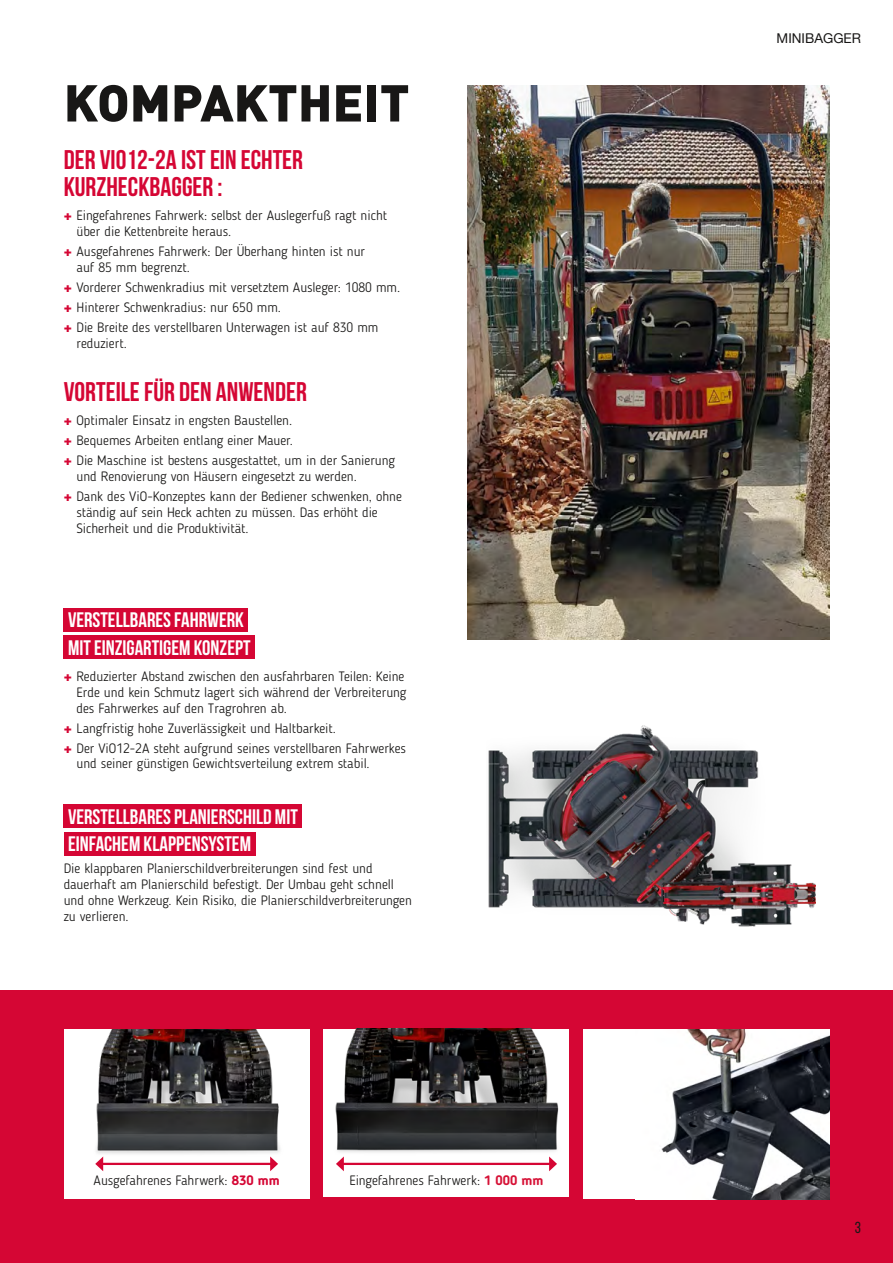
<style>
.page{position:relative;width:893px;height:1263px;background:#fff}
.page>*{position:absolute;margin:0;border:0;box-sizing:border-box;transform-origin:0 0}
.t1{font:900 51px "DIN Pro";color:#181716}
.t2{font:700 27px/27px "Bebas Neue";color:#d50634}
.t3{font:700 21px/27.5px "Bebas Neue";color:#fff}
.t4{font:15.9px "Bebas Neue";color:#181716}
.t5{font:300 13.5px/15.8px "Blogger Sans";color:#181716}
.t6{font:13.5px "Helvetica Neue LT Com";color:#181716}
.s1{font-family:"Helvetica Neue LT Com";font-weight:900;color:#d50634}
.s2{font-weight:700;color:#d50634}
.s3{font-weight:700;color:#d61136}
</style>
<div class="page">
<div style="left:64px;top:608px;width:184px;height:23px;background:#d50634"></div>
<div style="left:64px;top:636px;width:191px;height:23px;background:#d50634"></div>
<div style="left:64px;top:805px;width:238px;height:23px;background:#d50634"></div>
<div style="left:64px;top:832px;width:191px;height:23px;background:#d50634"></div>
<img style="left:468px;top:85px;width:361px;height:554px">
<div style="left:1px;top:990px;width:892px;height:273px;background:#d50634"></div>
<div style="left:583px;top:1029px;width:246px;height:170px;background:#fff"></div>
<img style="left:661px;top:1029px;width:168px;height:170px">
<img style="left:488px;top:725px;width:328px;height:202px">
<div style="left:64px;top:1030px;width:246px;height:169px;background:#fff"></div>
<img style="left:96px;top:1030px;width:184px;height:142px">
<hr style="left:101px;top:1163px;width:171px;height:2px;background:#d50634">
<svg style="left:95px;top:1156px;width:8px;height:15px"></svg>
<svg style="left:270px;top:1156px;width:8px;height:15px"></svg>
<div style="left:324px;top:1029px;width:245px;height:167px;background:#fff"></div>
<img style="left:335px;top:1029px;width:224px;height:143px">
<hr style="left:342px;top:1163px;width:209px;height:2px;background:#d50634">
<svg style="left:336px;top:1156px;width:8px;height:15px"></svg>
<svg style="left:549px;top:1156px;width:8px;height:15px"></svg>
<h1 class="t1" style="left:64px;top:59px;width:347px">KOMPAKTHEIT</h1>
<h2 class="t2" style="left:64px;top:146px;width:241px">DER ViO12-2A IST EIN ECHTER<br>KURZHECKBAGGER :</h2>
<p class="t5" style="left:77px;top:208px;width:312px;text-indent:-13px"><span class="s1">+</span> Eingefahrenes Fahrwerk: selbst der Auslegerfuß ragt nicht über die Kettenbreite heraus.</p>
<p class="t5" style="left:77px;top:244px;width:290px;text-indent:-13px"><span class="s1">+</span> Ausgefahrenes Fahrwerk: Der Überhang hinten ist nur auf 85 mm begrenzt.</p>
<p class="t5" style="left:64px;top:277px;width:338px;line-height:20px"><span class="s1">+</span> Vorderer Schwenkradius mit versetztem Ausleger: 1080 mm. <span class="s1">+</span> Hinterer Schwenkradius: nur 650 mm.<br><span class="s1">+</span> Die Breite des verstellbaren Unterwagen ist auf 830 mm</p>
<p class="t5" style="left:77px;top:335px;width:52px">reduziert.</p>
<h2 class="t2" style="left:64px;top:378px;width:245px">VORTEILE FÜR DEN ANWENDER</h2>
<p class="t5" style="left:64px;top:411px;width:333px;line-height:20px"><span class="s1">+</span> Optimaler Einsatz in engsten Baustellen.<br><span class="s1">+</span> Bequemes Arbeiten entlang einer Mauer.<br><span class="s1">+</span> Die Maschine ist bestens ausgestattet, um in der Sanierung</p>
<p class="t5" style="left:64px;top:466px;width:340px;line-height:20px;text-indent:13px">und Renovierung von Häusern eingesetzt zu werden.<br><span class="s1">+</span> Dank des ViO-Konzeptes kann der Bediener schwenken, ohne</p>
<p class="t5" style="left:77px;top:504px;width:303px">ständig auf sein Heck achten zu müssen. Das erhöht die<br>Sicherheit und die Produktivität.</p>
<h3 class="t3" style="left:68px;top:606px;width:184px">VERSTELLBARES FAHRWERK<br>MIT EINZIGARTIGEM KONZEPT</h3>
<p class="t5" style="left:77px;top:668px;width:331px;text-indent:-13px"><span class="s1">+</span> Reduzierter Abstand zwischen den ausfahrbaren Teilen: Keine<br>Erde und kein Schmutz lagert sich während der Verbreiterung des Fahrwerkes auf den Tragrohren ab.</p>
<p class="t5" style="left:64px;top:718px;width:344px;line-height:20px"><span class="s1">+</span> Langfristig hohe Zuverlässigkeit und Haltbarkeit.<br><span class="s1">+</span> Der ViO12-2A steht aufgrund seines verstellbaren Fahrwerkes</p>
<p class="t5" style="left:77px;top:756px;width:295px">und seiner günstigen Gewichtsverteilung extrem stabil.</p>
<h3 class="t3" style="left:68px;top:802px;width:231px">VERSTELLBARES PLANIERSCHILD MIT<br>EINFACHEM KLAPPENSYSTEM</h3>
<p class="t5" style="left:64px;top:861px;width:350px">Die klappbaren Planierschildverbreiterungen sind fest und dauerhaft am Planierschild befestigt. Der Umbau geht schnell und ohne Werkzeug. Kein Risiko, die Planierschildverbreiterungen zu verlieren.</p>
<p class="t5" style="left:94px;top:1173px;width:188px">Ausgefahrenes Fahrwerk: <span class="s2">830 mm</span></p>
<p class="t5" style="left:349px;top:1173px;width:196px">Eingefahrenes Fahrwerk: <span class="s3">1 000 mm</span></p>
<p class="t6" style="left:777px;top:29px;width:86px">MINIBAGGER</p>
<p class="t4" style="left:855px;top:1219px;width:8px">3</p>
</div>
